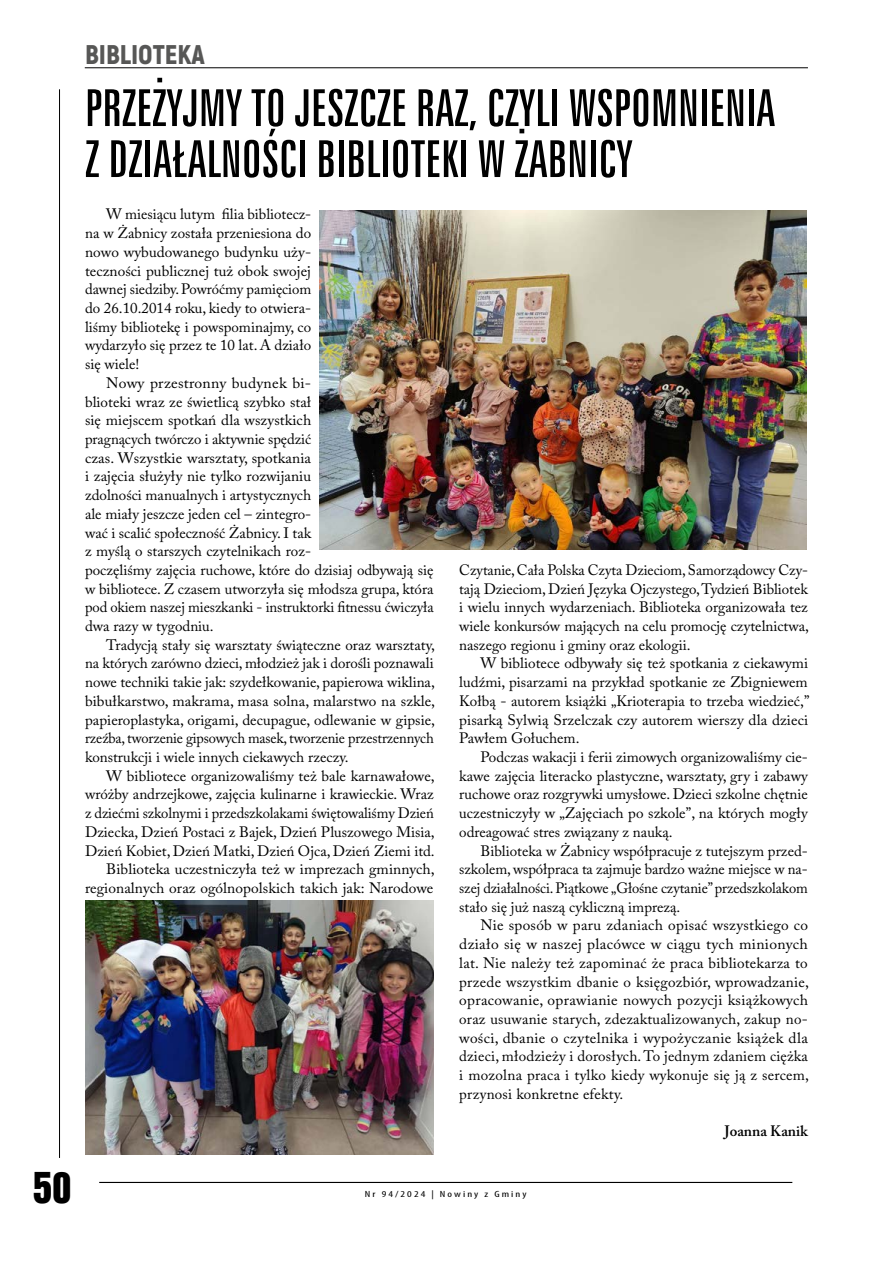
<style>
.page{position:relative;width:893px;height:1263px;background:#fff}
.page>*{position:absolute;margin:0;border:0;box-sizing:border-box;transform-origin:0 0}
.t1{font:51px/51px "Zurich X Cn EU";color:#000}
.t2{font:39px "Swis 921 EU";color:#000}
.t3{font:900 27px "Akrobat";color:#575756}
.t4{font:15px/18.8px "Adobe Caslon Pro";color:#000;text-align:justify}
.t5{font:15px/18.8px "Adobe Caslon Pro";color:#000;scale:1.04 1}
.t6{font:600 15px "Adobe Caslon Pro";color:#000}
.t7{font:condensed 9px "Myriad Pro";letter-spacing:.175em;color:#000;scale:1.33 1}
</style>
<div class="page">
<hr style="left:59px;top:89px;width:1px;height:1069px;background:#000">
<hr style="left:85px;top:68px;width:723px;height:1px;background:#000">
<hr style="left:99px;top:1182px;width:693px;height:1px;background:#000">
<img style="left:320px;top:210px;width:486px;height:340px">
<img style="left:85px;top:900px;width:349px;height:255px">
<h2 class="t2" style="left:33px;top:1162px;width:40px">50</h2>
<h3 class="t3" style="left:85px;top:37px;width:121px">BIBLIOTEKA</h3>
<h1 class="t1" style="left:85px;top:82px;width:692px">PRZEŻYJMY TO JESZCZE RAZ, CZYLI WSPOMNIENIA<br>Z DZIAŁALNOŚCI BIBLIOTEKI W ŻABNICY</h1>
<p class="t4" style="left:85px;top:205px;width:228px;text-indent:21px">W miesiącu lutym filia bibliotecz&shy;na w Żabnicy została przeniesiona do nowo wybudowanego budynku uży&shy;teczności publicznej tuż obok swojej dawnej siedziby. Powróćmy pamięciom do 26.10.2014 roku, kiedy to otwiera&shy;liśmy bibliotekę i powspominajmy, co wydarzyło się przez te 10 lat. A działo się wiele!</p>
<p class="t5" style="left:85px;top:373px;width:337px;text-indent:21px">Nowy przestronny budynek bi-<br>blioteki wraz ze świetlicą szybko stał<br>się miejscem spotkań dla wszystkich<br>pragnących twórczo i aktywnie spędzić<br>czas. Wszystkie warsztaty, spotkania<br>i zajęcia służyły nie tylko rozwijaniu<br>zdolności manualnych i artystycznych<br>ale miały jeszcze jeden cel – zintegro-<br>wać i scalić społeczność Żabnicy. I tak<br>z myślą o starszych czytelnikach roz-<br>poczęliśmy zajęcia ruchowe, które do dzisiaj odbywają się w bibliotece. Z czasem utworzyła się młodsza grupa, która pod okiem naszej mieszkanki - instruktorki fitnessu ćwiczyła dwa razy w tygodniu.</p>
<p class="t4" style="left:85px;top:635px;width:351px;text-indent:21px">Tradycją stały się warsztaty świąteczne oraz warsztaty, na których zarówno dzieci, młodzież jak i dorośli poznawali nowe techniki takie jak: szydełkowanie, papierowa wiklina, bibułkarstwo, makrama, masa solna, malarstwo na szkle, papieroplastyka, origami, decupague, odlewanie w gipsie, rzeźba, tworzenie gipsowych masek, tworzenie przestrzennych konstrukcji i wiele innych ciekawych rzeczy.</p>
<p class="t4" style="left:85px;top:766px;width:351px;text-align:right">W bibliotece organizowaliśmy też bale karnawałowe, wróżby andrzejkowe, zajęcia kulinarne i krawieckie. Wraz z dziećmi szkolnymi i przedszkolakami świętowaliśmy Dzień Dziecka, Dzień Postaci z Bajek, Dzień Pluszowego Misia, Dzień Kobiet, Dzień Matki, Dzień Ojca, Dzień Ziemi itd.<br>Biblioteka uczestniczyła też w imprezach gminnych, regionalnych oraz ogólnopolskich takich jak: Narodowe</p>
<p class="t4" style="left:459px;top:560px;width:351px">Czytanie, Cała Polska Czyta Dzieciom, Samorządowcy Czy&shy;tają Dzieciom, Dzień Języka Ojczystego, Tydzień Bibliotek i wielu innych wydarzeniach. Biblioteka organizowała tez wiele konkursów mających na celu promocję czytelnictwa, naszego regionu i gminy oraz ekologii.</p>
<p class="t4" style="left:459px;top:654px;width:352px;text-indent:21px">W bibliotece odbywały się też spotkania z ciekawymi ludźmi, pisarzami na przykład spotkanie ze Zbigniewem Kołbą - autorem książki „Krioterapia to trzeba wiedzieć,” pisarką Sylwią Srzelczak czy autorem wierszy dla dzieci Pawłem Gołuchem.</p>
<p class="t4" style="left:459px;top:747px;width:350px;text-indent:21px">Podczas wakacji i ferii zimowych organizowaliśmy cie&shy;kawe zajęcia literacko plastyczne, warsztaty, gry i zabawy ruchowe oraz rozgrywki umysłowe. Dzieci szkolne chętnie uczestniczyły w „Zajęciach po szkole”, na których mogły odreagować stres związany z nauką.</p>
<p class="t4" style="left:459px;top:841px;width:350px;text-indent:21px">Biblioteka w Żabnicy współpracuje z tutejszym przed&shy;szkolem, współpraca ta zajmuje bardzo ważne miejsce w na&shy;szej działalności. Piątkowe „Głośne czytanie” przedszkolakom stało się już naszą cykliczną imprezą.</p>
<p class="t4" style="left:459px;top:916px;width:351px;text-indent:21px">Nie sposób w paru zdaniach opisać wszystkiego co działo się w naszej placówce w ciągu tych minionych lat. Nie należy też zapominać że praca bibliotekarza to przede wszystkim dbanie o księgozbiór, wprowadzanie, opracowanie, oprawianie nowych pozycji książkowych oraz usuwanie starych, zdezaktualizowanych, zakup no&shy;wości, dbanie o czytelnika i wypożyczanie książek dla dzieci, młodzieży i dorosłych. To jednym zdaniem ciężka i mozolna praca i tylko kiedy wykonuje się ją z sercem, przynosi konkretne efekty.</p>
<p class="t6" style="left:724px;top:1122px;width:85px">Joanna Kanik</p>
<p class="t7" style="left:365px;top:1189px;width:123px">Nr 94/2024 | Nowiny z Gminy</p>
</div>
